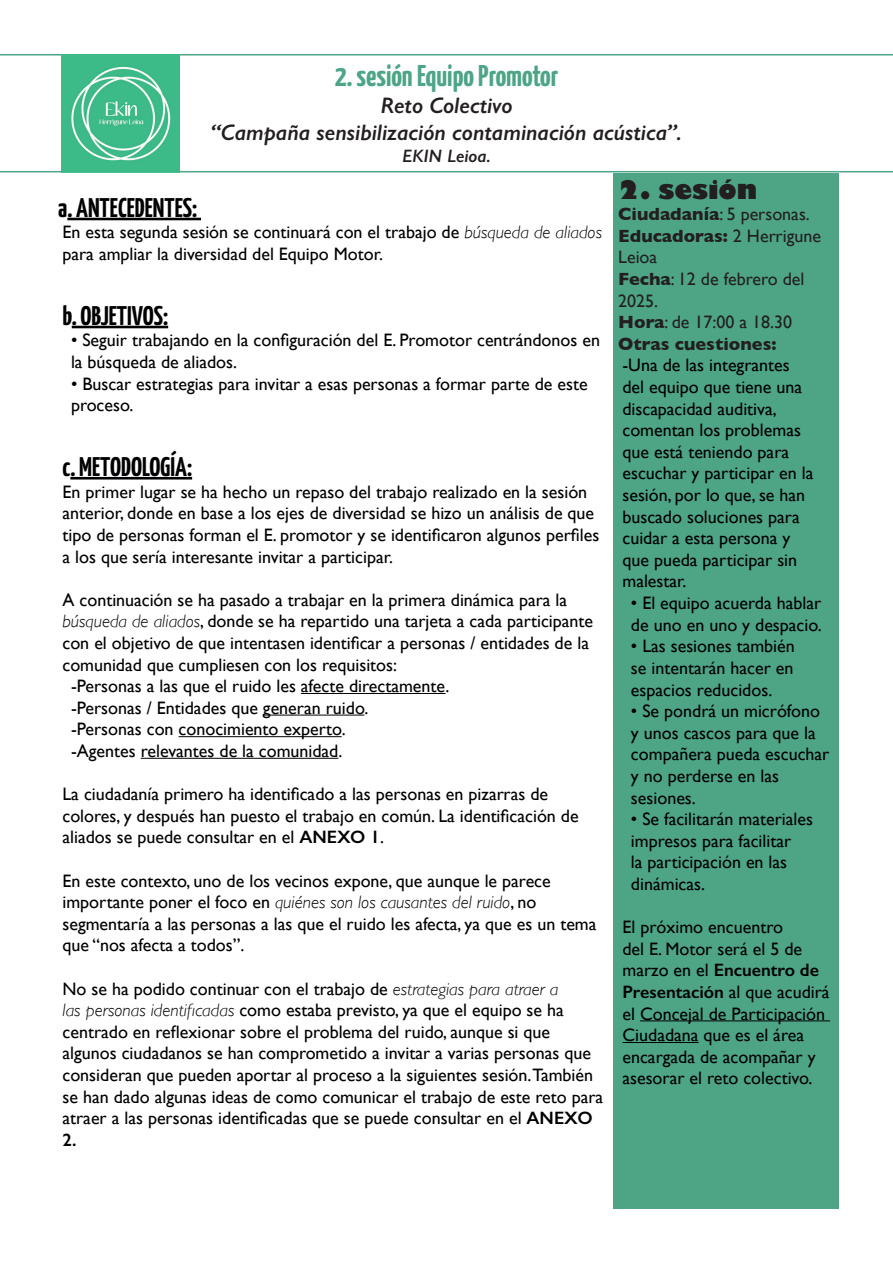
<style>
.page{position:relative;width:893px;height:1263px;background:#fff}
.page>*{position:absolute;margin:0;border:0;box-sizing:border-box;transform-origin:0 0}
.t1{font:700 30px "Yanone Kaffeesatz";color:#4da586}
.t2{font:700 27px "Yanone Kaffeesatz";color:#000002}
.t3{font:800 25.5px "Gill Sans";color:#231f20}
.t4{font:italic 600 22.5px "Gill Sans";color:#231f20}
.t5{font:18px/21.6px "Gill Sans";color:#000002}
.t6{font:18px/21.6px "Gill Sans";color:#231f20}
.t7{font:700 18px "Gill Sans";color:#231f20}
.t8{font:italic 600 18px "Gill Sans";color:#231f20}
.s1{font-weight:300;font-style:italic}
.s2{font-weight:600}
.s3{font-weight:700}
</style>
<div class="page">
<div style="left:614px;top:173px;width:225px;height:1036px;background:#4da586"></div>
<hr style="left:640px;top:1020px;width:190px;height:1px;background:#000002">
<hr style="left:622px;top:1042px;width:77px;height:1px;background:#000002">
<svg style="left:0;top:54px;width:893px;height:118px"></svg>
<img style="left:61px;top:54px;width:119px;height:118px">
<hr style="left:67px;top:218px;width:134px;height:2px;background:#000002">
<hr style="left:72px;top:326px;width:96px;height:2px;background:#000002">
<hr style="left:70px;top:477px;width:122px;height:2px;background:#000002">
<hr style="left:301px;top:693px;width:145px;height:1px;background:#000002">
<hr style="left:263px;top:715px;width:101px;height:1px;background:#000002">
<hr style="left:179px;top:736px;width:163px;height:1px;background:#000002">
<hr style="left:141px;top:758px;width:197px;height:1px;background:#000002">
<p class="t1" style="left:335px;top:58px;width:225px">2. sesión Equipo Promotor</p>
<p class="t4" style="left:380px;top:92px;width:134px">Reto Colectivo</p>
<p class="t4" style="left:211px;top:119px;width:473px">“Campaña sensibilización contaminación acústica”.</p>
<p class="t8" style="left:402px;top:145px;width:90px">EKIN Leioa.</p>
<p class="t2" style="left:58px;top:191px;width:140px">a. ANTECEDENTES:</p>
<p class="t5" style="left:63px;top:221px;width:541px">En esta segunda sesión se continuará con el trabajo de <span class="s1">búsqueda de aliados </span>para ampliar la diversidad del Equipo Motor.</p>
<p class="t2" style="left:63px;top:299px;width:107px">b. OBJETIVOS:</p>
<p class="t5" style="left:71px;top:329px;width:531px">• Seguir trabajando en la configuración del E. Promotor centrándonos en la búsqueda de aliados.</p>
<p class="t5" style="left:71px;top:373px;width:518px">• Buscar estrategias para invitar a esas personas a formar parte de este proceso.</p>
<p class="t2" style="left:63px;top:450px;width:131px">c. METODOLOGÍA:</p>
<p class="t5" style="left:63px;top:481px;width:538px">En primer lugar se ha hecho un repaso del trabajo realizado en la sesión anterior, donde en base a los ejes de diversidad se hizo un análisis de que tipo de personas forman el E. promotor y se identificaron algunos perfiles a los que sería interesante invitar a participar.</p>
<p class="t5" style="left:63px;top:589px;width:532px">A continuación se ha pasado a trabajar en la primera dinámica para la <span class="s1">búsqueda de aliados</span>, donde se ha repartido una tarjeta a cada participante con el objetivo de que intentasen identificar a personas / entidades de la comunidad que cumpliesen con los requisitos:</p>
<p class="t5" style="left:71px;top:675px;width:380px">-Personas a las que el ruido les afecte directamente.</p>
<p class="t5" style="left:71px;top:697px;width:299px">-Personas / Entidades que generan ruido.</p>
<p class="t5" style="left:71px;top:718px;width:276px">-Personas con conocimiento experto.</p>
<p class="t5" style="left:71px;top:740px;width:273px">-Agentes relevantes de la comunidad.</p>
<p class="t5" style="left:63px;top:783px;width:518px">La ciudadanía primero ha identificado a las personas en pizarras de colores, y después han puesto el trabajo en común. La identificación de aliados se puede consultar en el <span class="s2">ANEXO 1</span>.</p>
<p class="t5" style="left:63px;top:869px;width:535px">En este contexto, uno de los vecinos expone, que aunque le parece importante poner el foco en <span class="s1">quiénes son los causantes del ruido</span>, no segmentaría a las personas a las que el ruido les afecta, ya que es un tema que “nos afecta a todos”.</p>
<p class="t5" style="left:63px;top:977px;width:542px">No se ha podido continuar con el trabajo de <span class="s1">estrategias para atraer a<br>las personas identificadas</span> como estaba previsto, ya que el equipo se ha centrado en reflexionar sobre el problema del ruido, aunque si que algunos ciudadanos se han comprometido a invitar a varias personas que consideran que pueden aportar al proceso a la siguientes sesión.También se han dado algunas ideas de como comunicar el trabajo de este reto para atraer a las personas identificadas que se puede consultar en el <span class="s2">ANEXO 2.</span></p>
<p class="t3" style="left:618px;top:169px;width:141px">2. sesión</p>
<p class="t6" style="left:618px;top:203px;width:193px"><span class="s3">Ciudadanía</span>: 5 personas.</p>
<p class="t6" style="left:618px;top:225px;width:204px"><span class="s3">Educadoras:</span> 2 Herrigune<br>Leioa</p>
<p class="t6" style="left:618px;top:268px;width:188px"><span class="s3">Fecha</span>: 12 de febrero del<br>2025.</p>
<p class="t6" style="left:618px;top:311px;width:175px"><span class="s3">Hora</span>: de 17:00 a 18.30</p>
<p class="t7" style="left:618px;top:329px;width:160px">Otras cuestiones:</p>
<p class="t5" style="left:622px;top:354px;width:193px">-Una de las integrantes del equipo que tiene una discapacidad auditiva, comentan los problemas que está teniendo para escuchar y participar en la sesión, por lo que, se han buscado soluciones para cuidar a esta persona y que pueda participar sin malestar.</p>
<p class="t5" style="left:631px;top:592px;width:192px">• El equipo acuerda hablar de uno en uno y despacio.</p>
<p class="t5" style="left:631px;top:635px;width:165px;text-align:justify">• Las sesiones también se intentarán hacer en espacios reducidos.</p>
<p class="t5" style="left:631px;top:700px;width:200px">• Se pondrá un micrófono y unos cascos para que la compañera pueda escuchar y no perderse en las sesiones.</p>
<p class="t5" style="left:631px;top:808px;width:184px">• Se facilitarán materiales impresos para facilitar<br>la participación en las dinámicas.</p>
<p class="t5" style="left:622px;top:916px;width:209px">El próximo encuentro<br>del E. Motor será el 5 de marzo en el <span class="s2">Encuentro de<br>Presentación</span> al que acudirá el Concejal de Participación<br>Ciudadana que es el área encargada de acompañar y asesorar el reto colectivo.</p>
</div>
